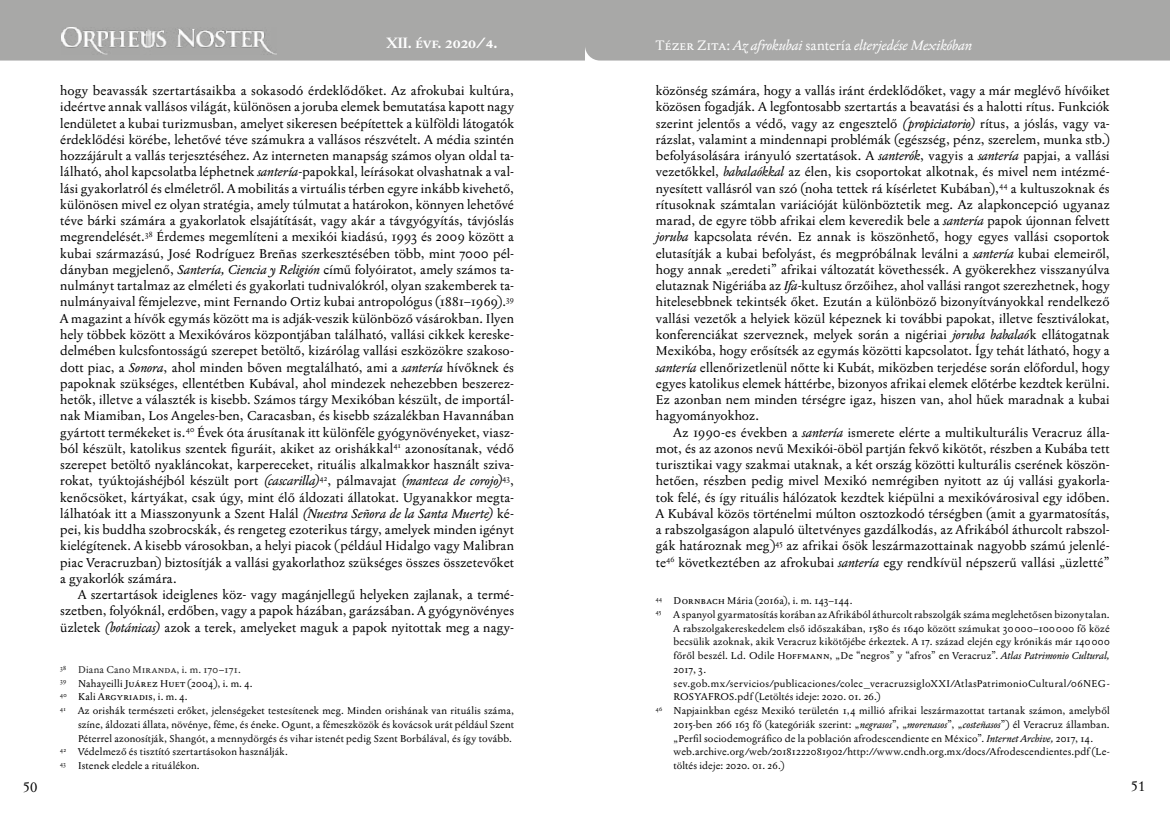
<style>
.page{position:relative;width:1170px;height:840px;background:#fff}
.page>*{position:absolute;margin:0;border:0;box-sizing:border-box;transform-origin:0 0}
.t1{font:700 15px "Jannon T Moderne Pro";color:#fff}
.t2{font:italic 13.75px "Jannon T Moderne Pro";color:#fff}
.t3{font:13.75px "Jannon T Moderne Pro";color:#000}
.kenyér{font:12.88px/16.2px "Jannon T Moderne Pro";letter-spacing:.005em;color:#000;text-align:justify}
.láb{font:10px/13.8px "Jannon T Moderne Pro";letter-spacing:.02em;color:#000;text-align:justify}
.láb-2{font:10px "Jannon T Moderne Pro";letter-spacing:.03em;color:#222}
.láb-3{font:10px "Jannon T Moderne Pro";letter-spacing:.045em;color:#000}
.s1{font-style:normal}
.s2{font-style:italic}
.s3{color:#000}
</style>
<div class="page">
<div style="left:0;top:0;width:1169px;height:61px;background:#a8a8a7"></div>
<p class="t1" style="left:386px;top:33px;width:112px">XII. évf. 2020/4.</p>
<p class="t2" style="left:656px;top:36px;width:317px"><span class="s1">Tézer Zita:</span> Az afrokubai <span class="s1">santería</span> elterjedése Mexikóban</p>
<p class="kenyér" style="left:60px;top:83px;width:456px">hogy beavassák szertartásaikba a sokasodó érdeklődőket. Az afrokubai kultúra, ideértve annak vallásos világát, különösen a joruba elemek bemutatása kapott nagy lendületet a kubai turizmusban, amelyet sikeresen beépítettek a külföldi látogatók érdeklődési körébe, lehetővé téve számukra a vallásos részvételt. A média szintén hozzájárult a vallás terjesztéséhez. Az interneten manapság számos olyan oldal ta&shy;lálható, ahol kapcsolatba léphetnek <span class="s2">santería</span>-papokkal, leírásokat olvashatnak a val&shy;lási gyakorlatról és elméletről. A mobilitás a virtuális térben egyre inkább kivehető, különösen mivel ez olyan stratégia, amely túlmutat a határokon, könnyen lehetővé téve bárki számára a gyakorlatok elsajátítását, vagy akár a távgyógyítás, távjóslás megrendelését.<sup>38</sup> Érdemes megemlíteni a mexikói kiadású, 1993 és 2009 között a kubai származású, José Rodríguez Breñas szerkesztésében több, mint 7000 pél&shy;dányban megjelenő, <span class="s2">Santería, Ciencia y Religión</span> című folyóiratot, amely számos ta&shy;nulmányt tartalmaz az elméleti és gyakorlati tudnivalókról, olyan szakemberek ta&shy;nulmányaival fémjelezve, mint Fernando Ortiz kubai antropológus (1881–1969).<sup>39<br></sup>A magazint a hívők egymás között ma is adják-veszik különböző vásárokban. Ilyen hely többek között a Mexikóváros központjában található, vallási cikkek kereske&shy;delmében kulcsfontosságú szerepet betöltő, kizárólag vallási eszközökre szakoso&shy;dott piac, a <span class="s2">Sonora</span>, ahol minden bőven megtalálható, ami a <span class="s2">santería</span> hívőknek és papoknak szükséges, ellentétben Kubával, ahol mindezek nehezebben beszerez&shy;hetők, illetve a választék is kisebb. Számos tárgy Mexikóban készült, de importál&shy;nak Miamiban, Los Angeles-ben, Caracasban, és kisebb százalékban Havannában gyártott termékeket is.<sup>40</sup> Évek óta árusítanak itt különféle gyógynövényeket, viasz&shy;ból készült, katolikus szentek figuráit, akiket az orishákkal<sup>41</sup> azonosítanak, védő szerepet betöltő nyakláncokat, karpereceket, rituális alkalmakkor használt sziva&shy;rokat, tyúktojáshéjból készült port <span class="s2">(cascarilla)</span><sup>42</sup>, pálmavajat <span class="s2">(manteca de corojo)</span><sup>43</sup>, kenőcsöket, kártyákat, csak úgy, mint élő áldozati állatokat. Ugyanakkor megta&shy;lálhatóak itt a Miasszonyunk a Szent Halál <span class="s2">(Nuestra Señora de la Santa Muerte)</span> ké&shy;pei, kis buddha szobrocskák, és rengeteg ezoterikus tárgy, amelyek minden igényt kielégítenek. A kisebb városokban, a helyi piacok (például Hidalgo vagy Malibran piac Veracruzban) biztosítják a vallási gyakorlathoz szükséges összes összetevőket a gyakorlók számára.</p>
<p class="kenyér" style="left:60px;top:586px;width:455px;text-indent:18px">A szertartások ideiglenes köz- vagy magánjellegű helyeken zajlanak, a termé&shy;szetben, folyóknál, erdőben, vagy a papok házában, garázsában. A gyógynövényes üzletek <span class="s2">(botánicas)</span> azok a terek, amelyeket maguk a papok nyitottak meg a nagy-</p>
<p class="láb-2" style="left:60px;top:663px;width:182px"><sup>38</sup> Diana Cano Miranda, i. m. 170<span class="s3">–</span>171.</p>
<p class="láb" style="left:60px;top:676px;width:194px"><sup>39</sup> Nahayeilli Juárez Huet (2004), i. m. 4.</p>
<p class="láb-3" style="left:60px;top:690px;width:129px"><sup>40</sup> Kali Argyriadis, i. m. 4.</p>
<p class="láb" style="left:78px;top:704px;width:437px;text-indent:-18px"><sup>41</sup> Az orishák természeti erőket, jelenségeket testesítenek meg. Minden orishának van rituális száma, színe, áldozati állata, növénye, féme, és éneke. Ogunt, a fémeszközök és kovácsok urát például Szent Péterrel azonosítják, Shangót, a mennydörgés és vihar istenét pedig Szent Borbálával, és így tovább.</p>
<p class="láb" style="left:60px;top:745px;width:229px"><sup>42</sup> Védelmező és tisztító szertartásokon használják.</p>
<p class="láb" style="left:60px;top:759px;width:141px"><sup>43</sup> Istenek eledele a rituálékon.</p>
<p class="kenyér" style="left:656px;top:83px;width:455px">közönség számára, hogy a vallás iránt érdeklődőket, vagy a már meglévő hívőiket közösen fogadják. A legfontosabb szertartás a beavatási és a halotti rítus. Funkciók szerint jelentős a védő, vagy az engesztelő <span class="s2">(propiciatorio)</span> rítus, a jóslás, vagy va&shy;rázslat, valamint a mindennapi problémák (egészség, pénz, szerelem, munka stb.) befolyásolására irányuló szertatások. A <span class="s2">santerók</span>, vagyis a <span class="s2">santería</span> papjai, a vallási vezetőkkel, <span class="s2">babalaókkal</span> az élen, kis csoportokat alkotnak, és mivel nem intézmé&shy;nyesített vallásról van szó (noha tettek rá kísérletet Kubában),<sup>44</sup> a kultuszoknak és rítusoknak számtalan variációját különböztetik meg. Az alapkoncepció ugyanaz marad, de egyre több afrikai elem keveredik bele a <span class="s2">santería</span> papok újonnan felvett <span class="s2">joruba</span> kapcsolata révén. Ez annak is köszönhető, hogy egyes vallási csoportok elutasítják a kubai befolyást, és megpróbálnak leválni a <span class="s2">santería</span> kubai elemeiről, hogy annak „eredeti” afrikai változatát követhessék. A gyökerekhez visszanyúlva elutaznak Nigériába az <span class="s2">Ifa</span>-kultusz őrzőihez, ahol vallási rangot szerezhetnek, hogy hitelesebbnek tekintsék őket. Ezután a különböző bizonyítványokkal rendelkező vallási vezetők a helyiek közül képeznek ki további papokat, illetve fesztiválokat, konferenciákat szerveznek, melyek során a nigériai <span class="s2">joruba babalaó</span>k ellátogatnak Mexikóba, hogy erősítsék az egymás közötti kapcsolatot. Így tehát látható, hogy a <span class="s2">santería</span> ellenőrizetlenül nőtte ki Kubát, miközben terjedése során előfordul, hogy egyes katolikus elemek háttérbe, bizonyos afrikai elemek előtérbe kezdtek kerülni.<br>Ez azonban nem minden térségre igaz, hiszen van, ahol hűek maradnak a kubai hagyományokhoz.</p>
<p class="kenyér" style="left:656px;top:424px;width:455px;text-indent:18px">Az 1990-es években a <span class="s2">santería</span> ismerete elérte a multikulturális Veracruz álla&shy;mot, és az azonos nevű Mexikói-öböl partján fekvő kikötőt, részben a Kubába tett turisztikai vagy szakmai utaknak, a két ország közötti kulturális cserének köszön&shy;hetően, részben pedig mivel Mexikó nemrégiben nyitott az új vallási gyakorla&shy;tok felé, és így rituális hálózatok kezdtek kiépülni a mexikóvárosival egy időben.<br>A Kubával közös történelmi múlton osztozkodó térségben (amit a gyarmatosítás, a rabszolgaságon alapuló ültetvényes gazdálkodás, az Afrikából áthurcolt rabszol&shy;gák határoznak meg)<sup>45</sup> az afrikai ősök leszármazottainak nagyobb számú jelenlé&shy;te<sup>46</sup> következtében az afrokubai <span class="s2">santería</span> egy rendkívül népszerű vallási „üzletté”</p>
<p class="láb" style="left:656px;top:594px;width:198px"><sup>44</sup> Dornbach Mária (2016a), i. m. 143–144.</p>
<p class="láb" style="left:673px;top:607px;width:437px;text-indent:-18px"><sup>45</sup> A spanyol gyarmatosítás korában az Afrikából áthurcolt rabszolgák száma meglehetősen bizonytalan.<br>A rabszolgakereskedelem első időszakában, 1580 és 1640 között számukat 30000–100000 fő közé becsülik azoknak, akik Veracruz kikötőjébe érkeztek. A 17. század elején egy krónikás már 140000 főről beszél. Ld. Odile Hoffmann, „De “negros” y “afros” en Veracruz”. <span class="s2">Atlas Patrimonio Cultural, </span>2017, 3.</p>
<p class="láb" style="left:673px;top:676px;width:437px">sev.gob.mx/servicios/publicaciones/colec_veracruzsigloXXI/AtlasPatrimonioCultural/06NEG-<br>ROSYAFROS.pdf (Letöltés ideje: 2020. 01. 26.)</p>
<p class="láb" style="left:673px;top:704px;width:437px;text-indent:-18px"><sup>46</sup> Napjainkban egész Mexikó területén 1,4 millió afrikai leszármazottat tartanak számon, amelyből 2015-ben 266 163 fő (kategóriák szerint: „<span class="s2">negrasos</span>”, „<span class="s2">morenasos</span>”, „<span class="s2">costeñasos</span>”) él Veracruz államban. „Perfil sociodemográfico de la población afrodescendiente en México”. <span class="s2">Internet Archive,</span> 2017, 14.</p>
<p class="láb" style="left:673px;top:745px;width:437px">web.archive.org/web/20181222081902/http://www.cndh.org.mx/docs/Afrodescendientes.pdf (Le&shy;töltés ideje: 2020. 01. 26.)</p>
<p class="t3" style="left:23px;top:778px;width:16px">50</p>
<p class="t3" style="left:1130px;top:778px;width:16px">51</p>
</div>
